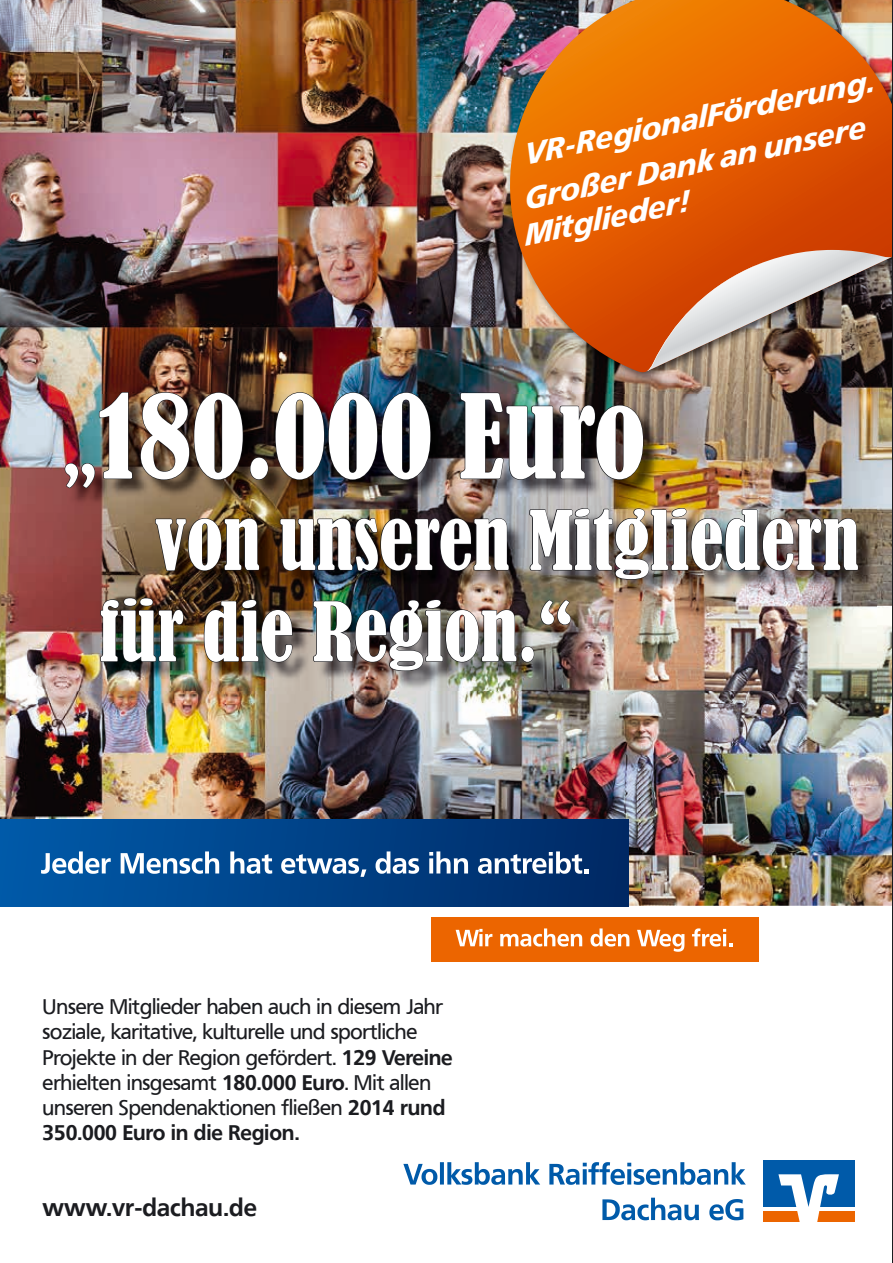
<style>
.page{position:relative;width:893px;height:1263px;background:#fff}
.page>*{position:absolute;margin:0;border:0;box-sizing:border-box;transform-origin:0 0}
.t1{font:condensed 108.45px "Bernard";color:#fff}
.t2{font:condensed 76.2px/91.3px "Bernard";color:#fff}
.t3{font:italic 700 29.55px/43.7px "Frutiger VR";color:#fff}
.t4{font:700 24.15px "Frutiger VR";color:#1b1c20}
.t5{font:21px/25.2px "Frutiger VR";letter-spacing:-.01em;color:#1b1c20}
.s1{font-size:76.2px}
.s2{font-weight:700}
</style>
<div class="page">
<img style="left:0;top:0;width:892px;height:906px">
<div style="left:0;top:820px;width:629px;height:86px;background:linear-gradient(to right,#005baa,#002964)"></div>
<div style="left:431px;top:917px;width:327px;height:44px;background:#ec6500"></div>
<svg style="left:41px;top:851px;width:70px;height:23px"></svg>
<svg style="left:121px;top:851px;width:98px;height:23px"></svg>
<svg style="left:230px;top:851px;width:42px;height:23px"></svg>
<svg style="left:281px;top:854px;width:85px;height:23px"></svg>
<svg style="left:376px;top:851px;width:43px;height:23px"></svg>
<svg style="left:429px;top:851px;width:39px;height:22px"></svg>
<svg style="left:478px;top:851px;width:111px;height:23px"></svg>
<svg style="left:456px;top:929px;width:36px;height:17px"></svg>
<svg style="left:500px;top:928px;width:82px;height:18px"></svg>
<svg style="left:590px;top:928px;width:39px;height:18px"></svg>
<svg style="left:637px;top:930px;width:47px;height:22px"></svg>
<svg style="left:692px;top:928px;width:40px;height:18px"></svg>
<div style="left:763px;top:1160px;width:91px;height:47px;background:#005aa9"></div>
<div style="left:763px;top:1211px;width:91px;height:11px;background:#ec6500"></div>
<svg style="left:778px;top:1174px;width:61px;height:48px"></svg>
<svg style="left:403px;top:1162px;width:343px;height:58px"></svg>
<img style="left:67px;top:395px;width:810px;height:295px">
<img style="left:64px;top:391px;width:69px;height:98px">
<img style="left:140px;top:391px;width:291px;height:90px">
<img style="left:459px;top:392px;width:185px;height:88px">
<img style="left:154px;top:517px;width:106px;height:55px">
<img style="left:279px;top:517px;width:231px;height:55px">
<img style="left:528px;top:507px;width:331px;height:73px">
<img style="left:100px;top:597px;width:84px;height:66px">
<img style="left:203px;top:599px;width:90px;height:64px">
<img style="left:312px;top:599px;width:259px;height:73px">
<img style="left:505px;top:373px;width:387px;height:10px">
<img style="left:482px;top:0;width:410px;height:373px">
<img style="left:646px;top:250px;width:246px;height:121px">
<hr style="left:892px;top:0;width:1px;height:1263px;background:#1b1c20">
<h3 class="t3" style="left:509px;top:136px;width:368px;text-indent:9px;rotate:-12deg">VR-RegionalFörderung.<br>Großer Dank an unsere</h3>
<h3 class="t3" style="left:518px;top:215px;width:169px;rotate:-12deg">Mitglieder!</h3>
<h1 class="t1" style="left:62px;top:374px;width:586px"><span class="s1">„</span>180.000 Euro</h1>
<h2 class="t2" style="left:99px;top:496px;width:762px;text-indent:56px">von unseren Mitgliedern für die Region.“</h2>
<p class="t5" style="left:43px;top:994px;width:412px">Unsere Mitglieder haben auch in diesem Jahr soziale, karitative, kulturelle und sportliche Projekte in der Region gefördert. <span class="s2">129 Vereine </span>erhielten insgesamt <span class="s2">180.000 Euro</span>. Mit allen unseren Spendenaktionen fließen <span class="s2">2014 rund 350.000 Euro in die Region.</span></p>
<p class="t4" style="left:43px;top:1193px;width:216px">www.vr-dachau.de</p>
</div>
